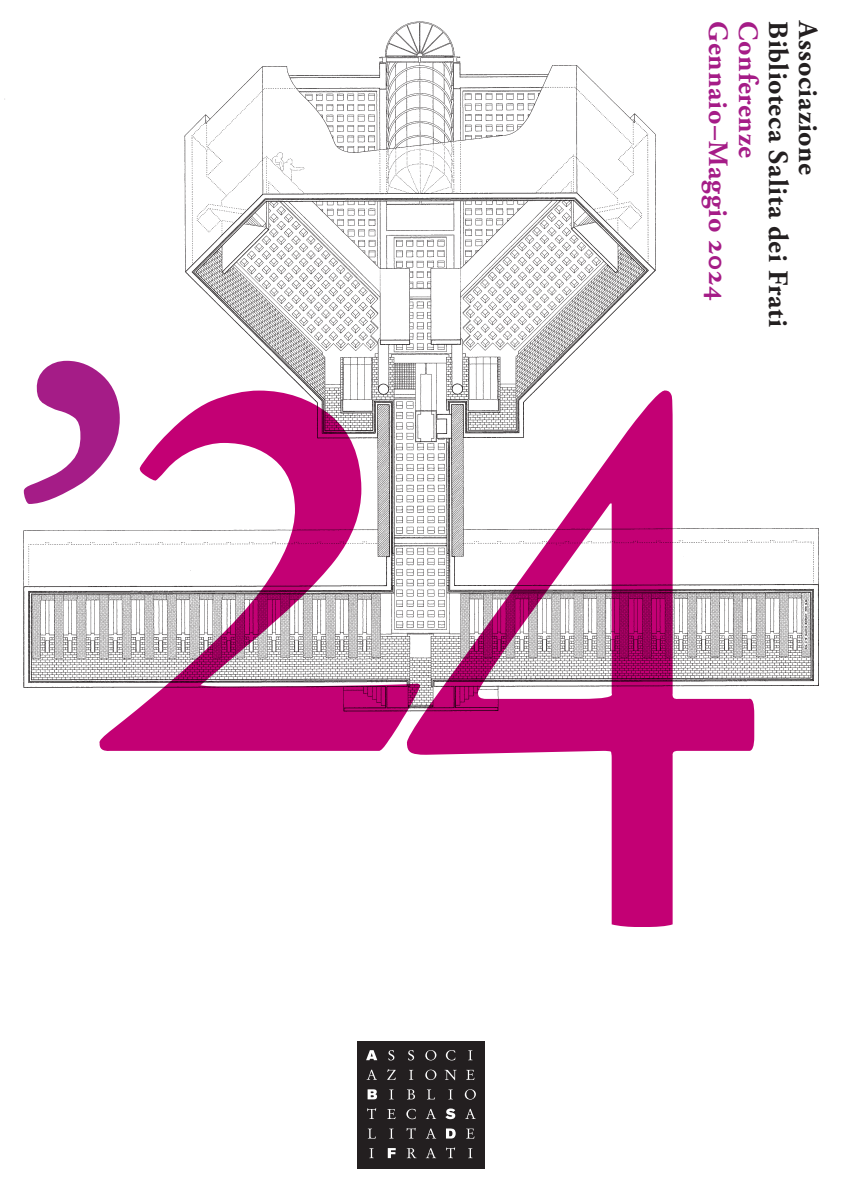
<style>
.page{position:relative;width:842px;height:1191px;background:#fff}
.page>*{position:absolute;margin:0;border:0;box-sizing:border-box;transform-origin:0 0}
.t1{font:800px "Stempel Garamond Roman SC";color:#c30074}
.t2{font:568px "Stempel Garamond Roman SC";color:#a51c87}
.t3{font:700 28px "Adobe Garamond Pro";letter-spacing:.02em;color:#231f20}
.t4{font:700 28px "Adobe Garamond Pro";letter-spacing:.025em;color:#a51c87}
.s1{font-style:inherit}
</style>
<div class="page">
<img style="left:4px;top:21px;width:815px;height:691px">
<div style="left:357px;top:1040px;width:128px;height:128px;background:#231f20"></div>
<svg style="left:368px;top:1069px;width:8px;height:10px"></svg>
<svg style="left:367px;top:1108px;width:9px;height:11px"></svg>
<svg style="left:368px;top:1128px;width:8px;height:10px"></svg>
<svg style="left:369px;top:1148px;width:5px;height:10px"></svg>
<svg style="left:388px;top:1050px;width:6px;height:10px"></svg>
<svg style="left:387px;top:1069px;width:9px;height:10px"></svg>
<svg style="left:389px;top:1089px;width:5px;height:10px"></svg>
<svg style="left:387px;top:1109px;width:9px;height:10px"></svg>
<svg style="left:389px;top:1128px;width:5px;height:10px"></svg>
<svg style="left:408px;top:1050px;width:6px;height:10px"></svg>
<svg style="left:409px;top:1069px;width:4px;height:10px"></svg>
<svg style="left:407px;top:1089px;width:8px;height:10px"></svg>
<svg style="left:406px;top:1108px;width:10px;height:11px"></svg>
<svg style="left:407px;top:1127px;width:9px;height:11px"></svg>
<svg style="left:407px;top:1148px;width:9px;height:10px"></svg>
<svg style="left:425px;top:1050px;width:11px;height:10px"></svg>
<svg style="left:425px;top:1069px;width:11px;height:11px"></svg>
<svg style="left:427px;top:1089px;width:8px;height:10px"></svg>
<svg style="left:426px;top:1108px;width:10px;height:11px"></svg>
<svg style="left:427px;top:1128px;width:8px;height:10px"></svg>
<svg style="left:426px;top:1148px;width:10px;height:10px"></svg>
<svg style="left:446px;top:1050px;width:9px;height:10px"></svg>
<svg style="left:445px;top:1069px;width:12px;height:11px"></svg>
<svg style="left:448px;top:1089px;width:5px;height:10px"></svg>
<svg style="left:446px;top:1147px;width:9px;height:11px"></svg>
<svg style="left:468px;top:1050px;width:4px;height:10px"></svg>
<svg style="left:466px;top:1069px;width:9px;height:10px"></svg>
<svg style="left:465px;top:1089px;width:11px;height:10px"></svg>
<svg style="left:465px;top:1108px;width:11px;height:11px"></svg>
<svg style="left:466px;top:1128px;width:9px;height:10px"></svg>
<svg style="left:468px;top:1148px;width:4px;height:10px"></svg>
<svg style="left:366px;top:1050px;width:11px;height:10px"></svg>
<svg style="left:368px;top:1089px;width:9px;height:10px"></svg>
<svg style="left:445px;top:1108px;width:10px;height:11px"></svg>
<svg style="left:446px;top:1128px;width:10px;height:10px"></svg>
<svg style="left:388px;top:1148px;width:8px;height:10px"></svg>
<p class="t4" style="left:734px;top:21px;width:281px;rotate:90deg">Gennaio–Maggio <span class="s1">2024</span></p>
<p class="t4" style="left:764px;top:21px;width:138px;rotate:90deg">Conferenze</p>
<p class="t3" style="left:794px;top:21px;width:307px;rotate:90deg">Biblioteca Salita dei Frati</p>
<p class="t3" style="left:824px;top:21px;width:155px;rotate:90deg">Associazione</p>
<h2 class="t2" style="left:-8px;top:230px;width:160px">’</h2>
<h1 class="t1" style="left:60px;top:-5px;width:729px">24</h1>
</div>
